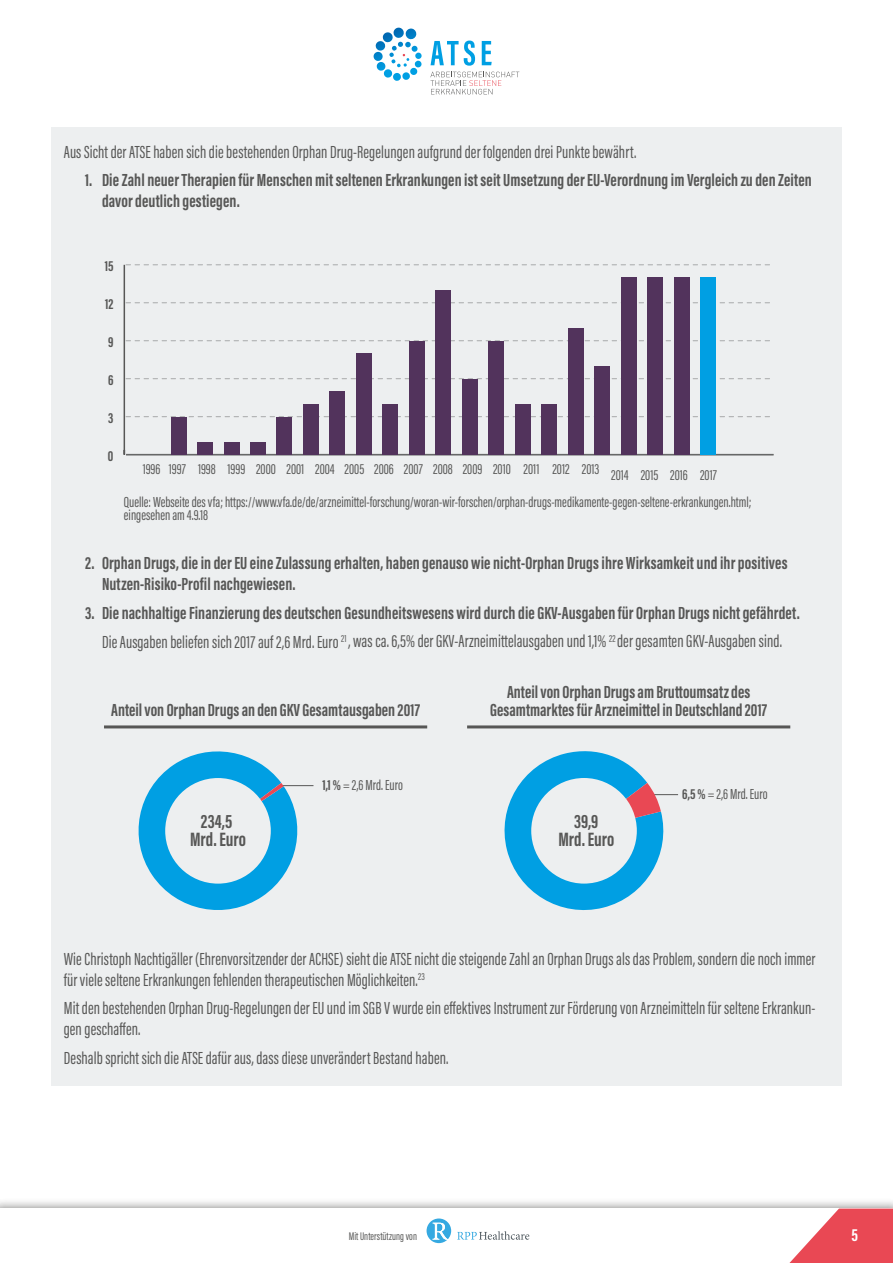
<style>
.page{position:relative;width:893px;height:1263px;background:#fff}
.page>*{position:absolute;margin:0;border:0;box-sizing:border-box;transform-origin:0 0}
.t1{font:700 19.8px/18.1px "Acumin Pro Extra Cond";letter-spacing:.005em;color:#575756;text-align:center}
.t2{font:18px/21px "Acumin Pro Extra Cond";letter-spacing:.005em;color:#575756}
.t3{font:700 18px/21px "Acumin Pro Extra Cond";letter-spacing:.005em;color:#575756}
.t4{font:700 18px "Acumin Pro Extra Cond";color:#fff}
.t5{font:15px/13.5px "Acumin Pro Extra Cond";color:#575756}
.t6{font:700 15px "Acumin Pro Extra Cond";color:#575756}
.t7{font:11.4px "Acumin Pro Extra Cond";letter-spacing:.005em;color:#575756}
.s1{font-weight:700}
</style>
<div class="page">
<svg style="left:374px;top:28px;width:48px;height:53px"></svg>
<svg style="left:431px;top:41px;width:44px;height:25px"></svg>
<svg style="left:482px;top:41px;width:10px;height:24px"></svg>
<svg style="left:430px;top:72px;width:89px;height:22px"></svg>
<div style="left:0;top:1198px;width:893px;height:65px;background:#575756;opacity:.75"></div>
<div style="left:0;top:1208px;width:893px;height:55px;background:#fff"></div>
<svg style="left:427px;top:1218px;width:24px;height:25px"></svg>
<svg style="left:457px;top:1231px;width:72px;height:9px"></svg>
<svg style="left:789px;top:1208px;width:104px;height:55px"></svg>
<div style="left:51px;top:128px;width:791px;height:957px;background:#edeff0"></div>
<hr style="left:647px;top:794px;width:31px;height:1px;background:#575756">
<hr style="left:282px;top:785px;width:31px;height:1px;background:#575756">
<hr style="left:104px;top:725px;width:323px;height:3px;background:#575756">
<hr style="left:467px;top:725px;width:323px;height:3px;background:#575756">
<svg style="left:138px;top:751px;width:170px;height:159px"></svg>
<div style="left:165px;top:778px;width:106px;height:106px;background:#edeff0;border-radius:50%"></div>
<svg style="left:504px;top:751px;width:167px;height:160px"></svg>
<div style="left:531px;top:778px;width:106px;height:105px;background:#edeff0;border-radius:50%"></div>
<hr style="left:124px;top:265px;width:1px;height:190px;background:#575756">
<hr style="left:126px;top:454px;width:648px;height:1px;background:#575756">
<svg style="left:126px;top:416px;width:644px;height:1px"></svg>
<svg style="left:126px;top:378px;width:644px;height:1px"></svg>
<svg style="left:126px;top:340px;width:644px;height:1px"></svg>
<svg style="left:126px;top:302px;width:644px;height:1px"></svg>
<svg style="left:126px;top:264px;width:644px;height:1px"></svg>
<div style="left:700px;top:277px;width:16px;height:178px;background:#009fe3"></div>
<div style="left:674px;top:277px;width:15px;height:178px;background:#52335c"></div>
<div style="left:647px;top:277px;width:16px;height:178px;background:#52335c"></div>
<div style="left:621px;top:277px;width:15px;height:178px;background:#52335c"></div>
<div style="left:594px;top:366px;width:16px;height:89px;background:#52335c"></div>
<div style="left:568px;top:328px;width:16px;height:127px;background:#52335c"></div>
<div style="left:541px;top:404px;width:16px;height:51px;background:#52335c"></div>
<div style="left:515px;top:404px;width:16px;height:51px;background:#52335c"></div>
<div style="left:488px;top:341px;width:16px;height:114px;background:#52335c"></div>
<div style="left:462px;top:379px;width:16px;height:76px;background:#52335c"></div>
<div style="left:435px;top:290px;width:16px;height:165px;background:#52335c"></div>
<div style="left:409px;top:341px;width:16px;height:114px;background:#52335c"></div>
<div style="left:382px;top:404px;width:16px;height:51px;background:#52335c"></div>
<div style="left:356px;top:353px;width:16px;height:102px;background:#52335c"></div>
<div style="left:329px;top:391px;width:16px;height:64px;background:#52335c"></div>
<div style="left:303px;top:404px;width:16px;height:51px;background:#52335c"></div>
<div style="left:276px;top:417px;width:16px;height:38px;background:#52335c"></div>
<div style="left:250px;top:442px;width:16px;height:13px;background:#52335c"></div>
<div style="left:224px;top:442px;width:15px;height:13px;background:#52335c"></div>
<div style="left:197px;top:442px;width:16px;height:13px;background:#52335c"></div>
<div style="left:171px;top:417px;width:15px;height:38px;background:#52335c"></div>
<p class="t2" style="left:64px;top:141px;width:574px">Aus Sicht der ATSE haben sich die bestehenden Orphan Drug-Regelungen aufgrund der folgenden drei Punkte bewährt.</p>
<p class="t3" style="left:102px;top:170px;width:711px;text-indent:-17px">1. Die Zahl neuer Therapien für Menschen mit seltenen Erkrankungen ist seit Umsetzung der EU-Verordnung im Vergleich zu den Zeiten davor deutlich gestiegen.</p>
<p class="t6" style="left:105px;top:257px;width:10px">15</p>
<p class="t6" style="left:105px;top:295px;width:10px">12</p>
<p class="t6" style="left:108px;top:333px;width:7px">9</p>
<p class="t6" style="left:108px;top:371px;width:7px">6</p>
<p class="t6" style="left:108px;top:409px;width:7px">3</p>
<p class="t6" style="left:108px;top:447px;width:7px">0</p>
<p class="t5" style="left:143px;top:462px;width:576px">1996 1997 1998 1999 2000 2001 2004 2005 2006 2007 2008 2009 2010 2011 2012 2013 2014 2015 2016 2017</p>
<p class="t5" style="left:124px;top:495px;width:629px">Quelle: Webseite des vfa; https://www.vfa.de/de/arzneimittel-forschung/woran-wir-forschen/orphan-drugs-medikamente-gegen-seltene-erkrankungen.html; eingesehen am 4.9.18</p>
<p class="t3" style="left:102px;top:552px;width:687px;text-indent:-17px">2. Orphan Drugs, die in der EU eine Zulassung erhalten, haben genauso wie nicht-Orphan Drugs ihre Wirksamkeit und ihr positives<br>Nutzen-Risiko-Profil nachgewiesen.</p>
<p class="t2" style="left:85px;top:599px;width:716px;line-height:28.5px;text-align:center"><span class="s1">3. Die nachhaltige Finanzierung des deutschen Gesundheitswesens wird durch die GKV-Ausgaben für Orphan Drugs nicht gefährdet.<br></span>Die Ausgaben beliefen sich 2017 auf 2,6 Mrd. Euro <sup>21</sup> , was ca. 6,5% der GKV-Arzneimittelausgaben und 1,1% <sup>22</sup> der gesamten GKV-Ausgaben sind.</p>
<p class="t3" style="left:111px;top:699px;width:310px">Anteil von Orphan Drugs an den GKV Gesamtausgaben 2017</p>
<p class="t5" style="left:322px;top:778px;width:82px"><span class="s1">1,1 %</span> = 2,6 Mrd. Euro</p>
<p class="t3" style="left:490px;top:682px;width:279px;line-height:18px;text-align:center">Anteil von Orphan Drugs am Bruttoumsatz des<br>Gesamtmarktes für Arzneimittel in Deutschland 2017</p>
<p class="t5" style="left:682px;top:787px;width:87px"><span class="s1">6,5 %</span> = 2,6 Mrd. Euro</p>
<p class="t1" style="left:190px;top:812px;width:57px">234,5<br>Mrd. Euro</p>
<p class="t1" style="left:558px;top:812px;width:57px">39,9<br>Mrd. Euro</p>
<p class="t2" style="left:64px;top:948px;width:753px">Wie Christoph Nachtigäller (Ehrenvorsitzender der ACHSE) sieht die ATSE nicht die steigende Zahl an Orphan Drugs als das Problem, sondern die noch immer für viele seltene Erkrankungen fehlenden therapeutischen Möglichkeiten.<sup>23</sup></p>
<p class="t2" style="left:64px;top:997px;width:753px">Mit den bestehenden Orphan Drug-Regelungen der EU und im SGB V wurde ein effektives Instrument zur Förderung von Arzneimitteln für seltene Erkrankun&shy;gen geschaffen.</p>
<p class="t2" style="left:64px;top:1047px;width:386px">Deshalb spricht sich die ATSE dafür aus, dass diese unverändert Bestand haben.</p>
<p class="t7" style="left:349px;top:1229px;width:70px">Mit Unterstützung von</p>
<p class="t4" style="left:851px;top:1223px;width:8px">5</p>
</div>
